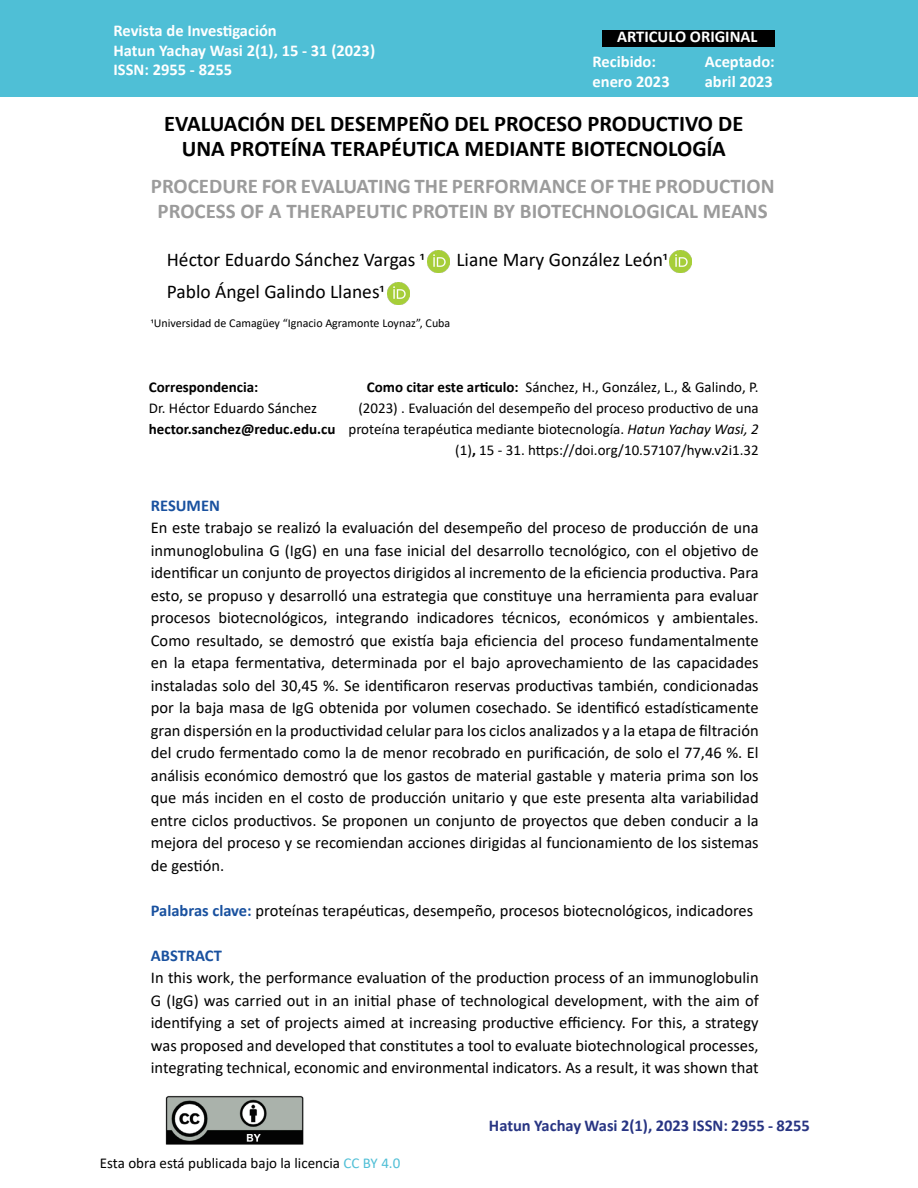
<style>
.page{position:relative;width:918px;height:1188px;background:#fff}
.page>*{position:absolute;margin:0;border:0;box-sizing:border-box;transform-origin:0 0}
.t1{font:700 22.5px/25.5px "Calibri";color:#000;text-align:center}
.t2{font:700 21px/25.5px "Calibri";color:#9b9b9b;text-align:center}
.t3{font:19.5px "Calibri";color:#000}
.t4{font:16.5px/22.5px "Calibri";color:#000;text-align:justify}
.t5{font:700 16.5px/19.8px "Calibri";color:#fff}
.t6{font:700 16.5px "Calibri";color:#283583}
.t7{font:700 16.5px "Calibri";color:#19519f}
.t8{font:15px/21px "Calibri";color:#000;text-align:right}
.t9{font:700 15px "Calibri";color:#000}
.t10{font:12px "Calibri";color:#000}
.s1{font-weight:700}
.s2{font-style:italic}
.s3{font-weight:700;color:#19519f}
.s4{color:#50bfd6}
</style>
<div class="page">
<img style="left:427px;top:250px;width:23px;height:23px">
<div style="left:0;top:0;width:918px;height:96px;background:#4fbfd6"></div>
<div style="left:602px;top:30px;width:173px;height:16px;background:#000"></div>
<img style="left:166px;top:1095px;width:138px;height:50px">
<img style="left:670px;top:250px;width:22px;height:23px">
<img style="left:388px;top:282px;width:22px;height:22px">
<p class="t5" style="left:114px;top:20px;width:263px">Revista de Investigación<br>Hatun Yachay Wasi 2(1), 15 - 31 (2023)<br>ISSN: 2955 - 8255</p>
<p class="t5" style="left:617px;top:27px;width:142px">ARTICULO ORIGINAL</p>
<p class="t5" style="left:593px;top:52px;width:79px">Recibido: enero 2023</p>
<p class="t5" style="left:705px;top:52px;width:72px">Aceptado: abril 2023</p>
<h1 class="t1" style="left:164px;top:110px;width:581px">EVALUACIÓN DEL DESEMPEÑO DEL PROCESO PRODUCTIVO DE<br>UNA PROTEÍNA TERAPÉUTICA MEDIANTE BIOTECNOLOGĺA</h1>
<p class="t2" style="left:151px;top:173px;width:625px">PROCEDURE FOR EVALUATING THE PERFORMANCE OF THE PRODUCTION<br>PROCESS OF A THERAPEUTIC PROTEIN BY BIOTECHNOLOGICAL MEANS</p>
<p class="t3" style="left:167px;top:246px;width:259px">Héctor Eduardo Sánchez Vargas 1</p>
<p class="t3" style="left:167px;top:278px;width:219px">Pablo Ángel Galindo Llanes1</p>
<p class="t10" style="left:151px;top:315px;width:301px">1Universidad de Camagüey “Ignacio Agramonte Loynaz”, Cuba</p>
<p class="t3" style="left:456px;top:246px;width:213px">Liane Mary González León1</p>
<p class="t9" style="left:149px;top:377px;width:111px">Correspondencia:</p>
<p class="t8" style="left:149px;top:398px;width:170px">Dr. Héctor Eduardo Sánchez</p>
<p class="t9" style="left:149px;top:419px;width:188px">hector.sanchez@reduc.edu.cu</p>
<p class="t8" style="left:348px;top:377px;width:412px"><span class="s1">Como citar este articulo:</span> Sánchez, H., González, L., &amp; Galindo, P. (2023) . Evaluación del desempeño del proceso productivo de una proteína terapéutica mediante biotecnología. <span class="s2">Hatun Yachay Wasi, 2 </span>(1)<span class="s1">,</span> 15 - 31. https://doi.org/10.57107/hyw.v2i1.32</p>
<p class="t7" style="left:151px;top:494px;width:71px">RESUMEN</p>
<p class="t4" style="left:151px;top:516px;width:609px">En este trabajo se realizó la evaluación del desempeño del proceso de producción de una inmunoglobulina G (IgG) en una fase inicial del desarrollo tecnológico, con el objetivo de identificar un conjunto de proyectos dirigidos al incremento de la eficiencia productiva. Para esto, se propuso y desarrolló una estrategia que constituye una herramienta para evaluar procesos biotecnológicos, integrando indicadores técnicos, económicos y ambientales.<br>Como resultado, se demostró que existía baja eficiencia del proceso fundamentalmente en la etapa fermentativa, determinada por el bajo aprovechamiento de las capacidades instaladas solo del 30,45 %. Se identificaron reservas productivas también, condicionadas por la baja masa de IgG obtenida por volumen cosechado. Se identificó estadísticamente gran dispersión en la productividad celular para los ciclos analizados y a la etapa de filtración del crudo fermentado como la de menor recobrado en purificación, de solo el 77,46 %. El análisis económico demostró que los gastos de material gastable y materia prima son los que más inciden en el costo de producción unitario y que este presenta alta variabilidad entre ciclos productivos. Se proponen un conjunto de proyectos que deben conducir a la mejora del proceso y se recomiendan acciones dirigidas al funcionamiento de los sistemas de gestión.</p>
<p class="t4" style="left:151px;top:899px;width:604px"><span class="s3">Palabras clave:</span> proteínas terapéuticas, desempeño, procesos biotecnológicos, indicadores</p>
<p class="t7" style="left:151px;top:944px;width:73px">ABSTRACT</p>
<p class="t4" style="left:151px;top:966px;width:609px">In this work, the performance evaluation of the production process of an immunoglobulin G (IgG) was carried out in an initial phase of technological development, with the aim of identifying a set of projects aimed at increasing productive efficiency. For this, a strategy was proposed and developed that constitutes a tool to evaluate biotechnological processes, integrating technical, economic and environmental indicators. As a result, it was shown that</p>
<p class="t8" style="left:100px;top:1152px;width:302px">Esta obra está publicada bajo la licencia <span class="s4">CC BY 4.0</span></p>
<p class="t6" style="left:489px;top:1114px;width:323px">Hatun Yachay Wasi 2(1), 2023 ISSN: 2955 - 8255</p>
</div>
